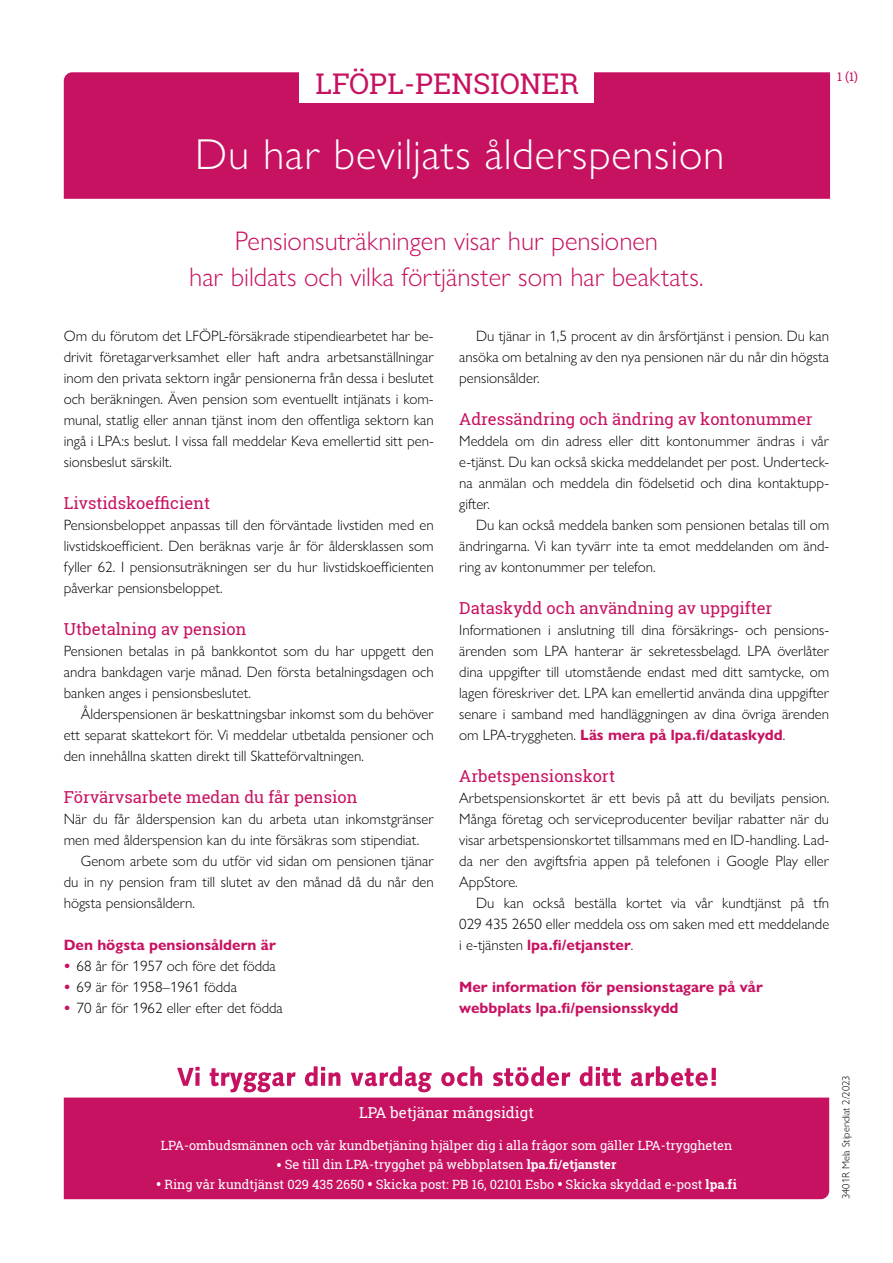
<style>
.page{position:relative;width:893px;height:1263px;background:#fff}
.page>*{position:absolute;margin:0;border:0;box-sizing:border-box;transform-origin:0 0}
.H1_Pääotsikko{font:300 43.5px "Gill Sans Nova";letter-spacing:.02em;color:#fff}
.P_Pikkuotsikko{font:28.5px "Roboto Slab";color:#c71261}
.P_Ingressi{font:300 27px/36px "Gill Sans Nova";color:#c71261;text-align:center}
.H2_Väliotsikko{font:16.5px "Roboto Slab";color:#c71261}
.P_Leipä{font:300 15px/21px "Gill Sans Nova";color:#000;text-align:justify}
.P_Leipä_2{font:300 15px/21px "Gill Sans Nova";color:#000;text-align:justify}
.P_Leipä-2{font:700 15px/21px "Gill Sans Nova";color:#c71261}
.P_Luetelmat{font:300 15px "Gill Sans Nova";color:#000}
.P_Leipä-3{font:15px "Roboto Slab";color:#fff}
.P_Leipä-4{font:12.75px "Roboto Slab";color:#fff}
.t1{font:12px "Roboto Slab";color:#c71261}
.P_Leipä-5{font:300 10.5px "Gill Sans Nova";color:#000}
.s1{font-weight:700;color:#c71261}
.s2{font-weight:700;font-size:15px}
.s3{font-weight:700}
</style>
<div class="page">
<div style="left:64px;top:72px;width:766px;height:127px;background:#c71261"></div>
<div style="left:299px;top:60px;width:295px;height:43px;background:#fff"></div>
<div style="left:64px;top:1097px;width:765px;height:102px;background:#c71261"></div>
<svg style="left:177px;top:1066px;width:539px;height:26px"></svg>
<h2 class="P_Pikkuotsikko" style="left:315px;top:64px;width:265px">LFÖPL-PENSIONER</h2>
<h1 class="H1_Pääotsikko" style="left:195px;top:128px;width:531px">Du har beviljats ålderspension</h1>
<p class="t1" style="left:837px;top:69px;width:22px">1 (1)</p>
<p class="P_Ingressi" style="left:189px;top:222px;width:516px">Pensionsuträkningen visar hur pensionen<br>har bildats och vilka förtjänster som har beaktats.</p>
<p class="P_Leipä" style="left:64px;top:325px;width:371px">Om du förutom det LFÖPL-försäkrade stipendiearbetet har be&shy;drivit företagarverksamhet eller haft andra arbetsanställningar inom den privata sektorn ingår pensionerna från dessa i beslutet och beräkningen. Även pension som eventuellt intjänats i kom&shy;munal, statlig eller annan tjänst inom den offentliga sektorn kan ingå i LPA:s beslut. I vissa fall meddelar Keva emellertid sitt pen&shy;sionsbeslut särskilt.</p>
<h2 class="H2_Väliotsikko" style="left:64px;top:491px;width:148px">Livstidskoefficient</h2>
<p class="P_Leipä" style="left:64px;top:514px;width:371px">Pensionsbeloppet anpassas till den förväntade livstiden med en livstidskoefficient. Den beräknas varje år för åldersklassen som fyller 62. I pensionsuträkningen ser du hur livstidskoefficienten påverkar pensionsbeloppet.</p>
<h2 class="H2_Väliotsikko" style="left:64px;top:617px;width:184px">Utbetalning av pension</h2>
<p class="P_Leipä" style="left:64px;top:640px;width:371px">Pensionen betalas in på bankkontot som du har uppgett den andra bankdagen varje månad. Den första betalningsdagen och banken anges i pensionsbeslutet.</p>
<p class="P_Leipä_2" style="left:64px;top:703px;width:371px;text-indent:17px">Ålderspensionen är beskattningsbar inkomst som du behöver ett separat skattekort för. Vi meddelar utbetalda pensioner och den innehållna skatten direkt till Skatteförvaltningen.</p>
<h2 class="H2_Väliotsikko" style="left:64px;top:785px;width:295px">Förvärvsarbete medan du får pension</h2>
<p class="P_Leipä" style="left:64px;top:808px;width:371px">När du får ålderspension kan du arbeta utan inkomstgränser men med ålderspension kan du inte försäkras som stipendiat.</p>
<p class="P_Leipä_2" style="left:64px;top:850px;width:371px;text-indent:17px">Genom arbete som du utför vid sidan om pensionen tjänar du in ny pension fram till slutet av den månad då du når den högsta pensionsåldern.</p>
<p class="P_Leipä-2" style="left:64px;top:934px;width:214px">Den högsta pensionsåldern är</p>
<p class="P_Luetelmat" style="left:64px;top:956px;width:214px"><span class="s1">•</span> 68 år för 1957 och före det födda</p>
<p class="P_Luetelmat" style="left:64px;top:977px;width:175px"><span class="s1">•</span> 69 är för 1958–1961 födda</p>
<p class="P_Luetelmat" style="left:64px;top:998px;width:221px"><span class="s1">•</span> 70 år för 1962 eller efter det födda</p>
<p class="P_Leipä_2" style="left:459px;top:325px;width:371px;text-indent:17px">Du tjänar in 1,5 procent av din årsförtjänst i pension. Du kan ansöka om betalning av den nya pensionen när du når din högsta pensionsålder.</p>
<h2 class="H2_Väliotsikko" style="left:459px;top:407px;width:355px">Adressändring och ändring av kontonummer</h2>
<p class="P_Leipä" style="left:459px;top:430px;width:371px">Meddela om din adress eller ditt kontonummer ändras i vår e-tjänst. Du kan också skicka meddelandet per post. Underteck&shy;na anmälan och meddela din födelsetid och dina kontaktupp&shy;gifter.</p>
<p class="P_Leipä_2" style="left:459px;top:514px;width:371px;text-indent:17px">Du kan också meddela banken som pensionen betalas till om ändringarna. Vi kan tyvärr inte ta emot meddelanden om änd&shy;ring av kontonummer per telefon.</p>
<h2 class="H2_Väliotsikko" style="left:459px;top:596px;width:315px">Dataskydd och användning av uppgifter</h2>
<p class="P_Leipä" style="left:459px;top:619px;width:371px">Informationen i anslutning till dina försäkrings- och pensions&shy;ärenden som LPA hanterar är sekretessbelagd. LPA överlåter dina uppgifter till utomstående endast med ditt samtycke, om lagen föreskriver det. LPA kan emellertid använda dina uppgifter senare i samband med handläggningen av dina övriga ärenden om LPA-tryggheten. <span class="s1">Läs mera på lpa.fi/dataskydd</span>.</p>
<h2 class="H2_Väliotsikko" style="left:459px;top:764px;width:157px">Arbetspensionskort</h2>
<p class="P_Leipä" style="left:459px;top:787px;width:371px">Arbetspensionskortet är ett bevis på att du beviljats pension.<br>Många företag och serviceproducenter beviljar rabatter när du visar arbetspensionskortet tillsammans med en ID-handling. Lad&shy;da ner den avgiftsfria appen på telefonen i Google Play eller AppStore.</p>
<p class="P_Leipä_2" style="left:459px;top:892px;width:371px;text-indent:17px">Du kan också beställa kortet via vår kundtjänst på tfn 029 435 2650 eller meddela oss om saken med ett meddelande i e-tjänsten <span class="s1">lpa.fi/etjanster</span>.</p>
<p class="P_Leipä-2" style="left:459px;top:976px;width:305px">Mer information för pensionstagare på vår webbplats lpa.fi/pensionsskydd</p>
<p class="P_Leipä-3" style="left:359px;top:1103px;width:176px">LPA betjänar mångsidigt</p>
<p class="P_Leipä-4" style="left:161px;top:1136px;width:573px">LPA-ombudsmännen och vår kundbetjäning hjälper dig i alla frågor som gäller LPA-tryggheten</p>
<p class="P_Leipä-4" style="left:277px;top:1156px;width:341px"><span class="s2">•</span> Se till din LPA-trygghet på webbplatsen <span class="s3">lpa.fi/etjanster</span></p>
<p class="P_Leipä-4" style="left:156px;top:1175px;width:582px"><span class="s2">•</span> Ring vår kundtjänst 029 435 2650 <span class="s2">•</span> Skicka post: PB 16, 02101 Esbo <span class="s2">•</span> Skicka skyddad e-post <span class="s3">lpa.fi</span></p>
<p class="P_Leipä-5" style="left:840px;top:1199px;width:125px;rotate:-90deg">3401R Mela Stipendiat 2/2023</p>
</div>
